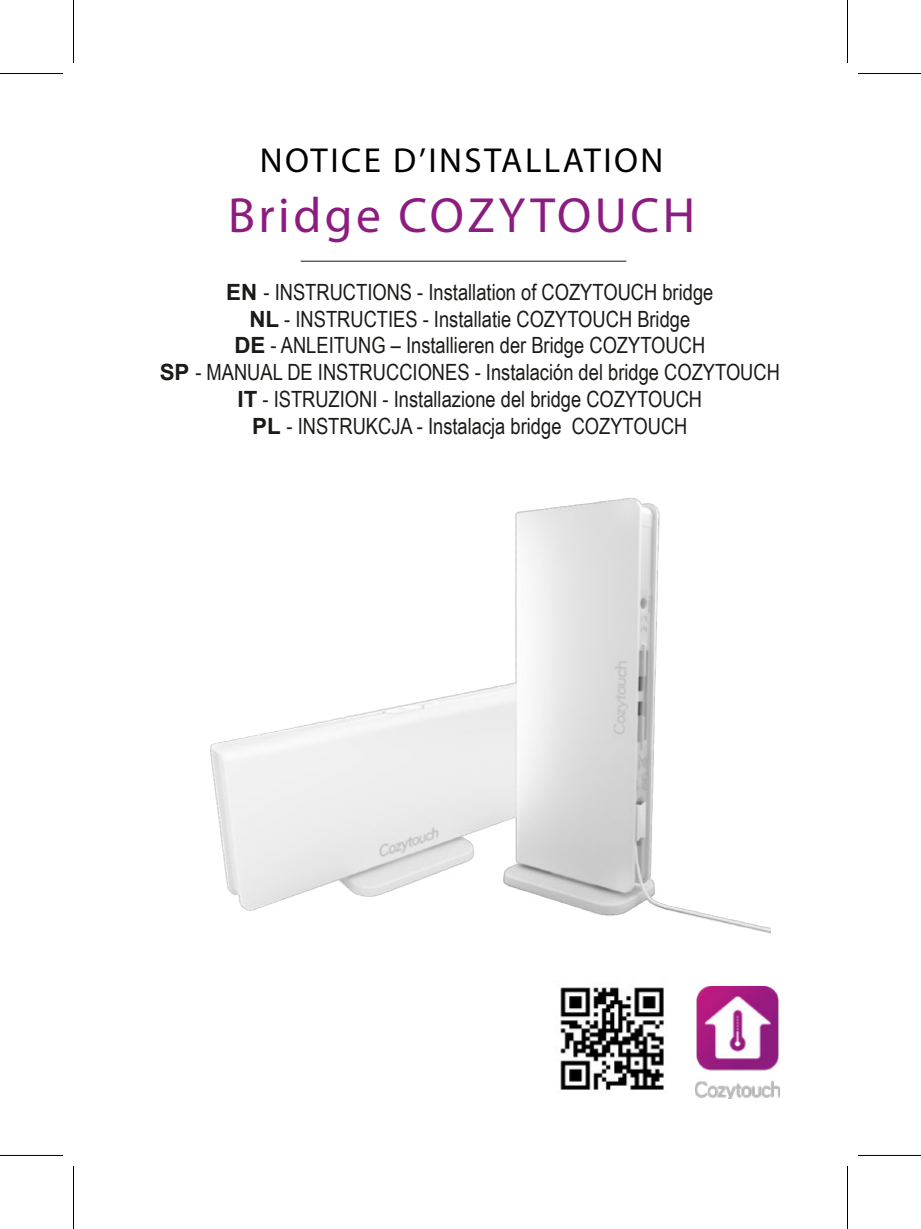
<style>
.page{position:relative;width:921px;height:1229px;background:#fff}
.page>*{position:absolute;margin:0;border:0;box-sizing:border-box;transform-origin:0 0}
.t1{font:49.7px "Myriad Pro";letter-spacing:.07em;color:#8c1c7f}
.t2{font:34.65px "Myriad Pro";letter-spacing:.07em;color:#000}
.t3{font:22.4px/26.9px "Arial Narrow";color:#1a1a18;text-align:center}
.s1{font-family:"Arial";font-weight:700}
</style>
<div class="page">
<img style="left:210px;top:497px;width:560px;height:437px">
<hr style="left:301px;top:260px;width:325px;height:2px;background:#1a1a18">
<img style="left:695px;top:986px;width:84px;height:112px">
<img style="left:560px;top:987px;width:104px;height:103px">
<hr style="left:0;top:73px;width:63px;height:1px;background:#000">
<hr style="left:858px;top:73px;width:63px;height:1px;background:#000">
<hr style="left:0;top:1154px;width:63px;height:2px;background:#000">
<hr style="left:858px;top:1154px;width:63px;height:2px;background:#000">
<hr style="left:73px;top:0;width:1px;height:63px;background:#000">
<hr style="left:73px;top:1165px;width:1px;height:63px;background:#000">
<hr style="left:847px;top:0;width:1px;height:63px;background:#000">
<hr style="left:847px;top:1165px;width:1px;height:63px;background:#000">
<p class="t2" style="left:260px;top:139px;width:405px">NOTICE D’INSTALLATION</p>
<p class="t1" style="left:228px;top:185px;width:469px">Bridge COZYTOUCH</p>
<p class="t3" style="left:160px;top:277px;width:622px"><span class="s1">EN</span> - INSTRUCTIONS - Installation of COZYTOUCH bridge<br><span class="s1">NL</span> - INSTRUCTIES - Installatie COZYTOUCH Bridge<br><span class="s1">DE</span> - ANLEITUNG – Installieren der Bridge COZYTOUCH<br><span class="s1">SP</span> - MANUAL DE INSTRUCCIONES - Instalación del bridge COZYTOUCH <span class="s1">IT</span> - ISTRUZIONI - Installazione del bridge COZYTOUCH<br><span class="s1">PL</span> - INSTRUKCJA - Instalacja bridge COZYTOUCH</p>
</div>
